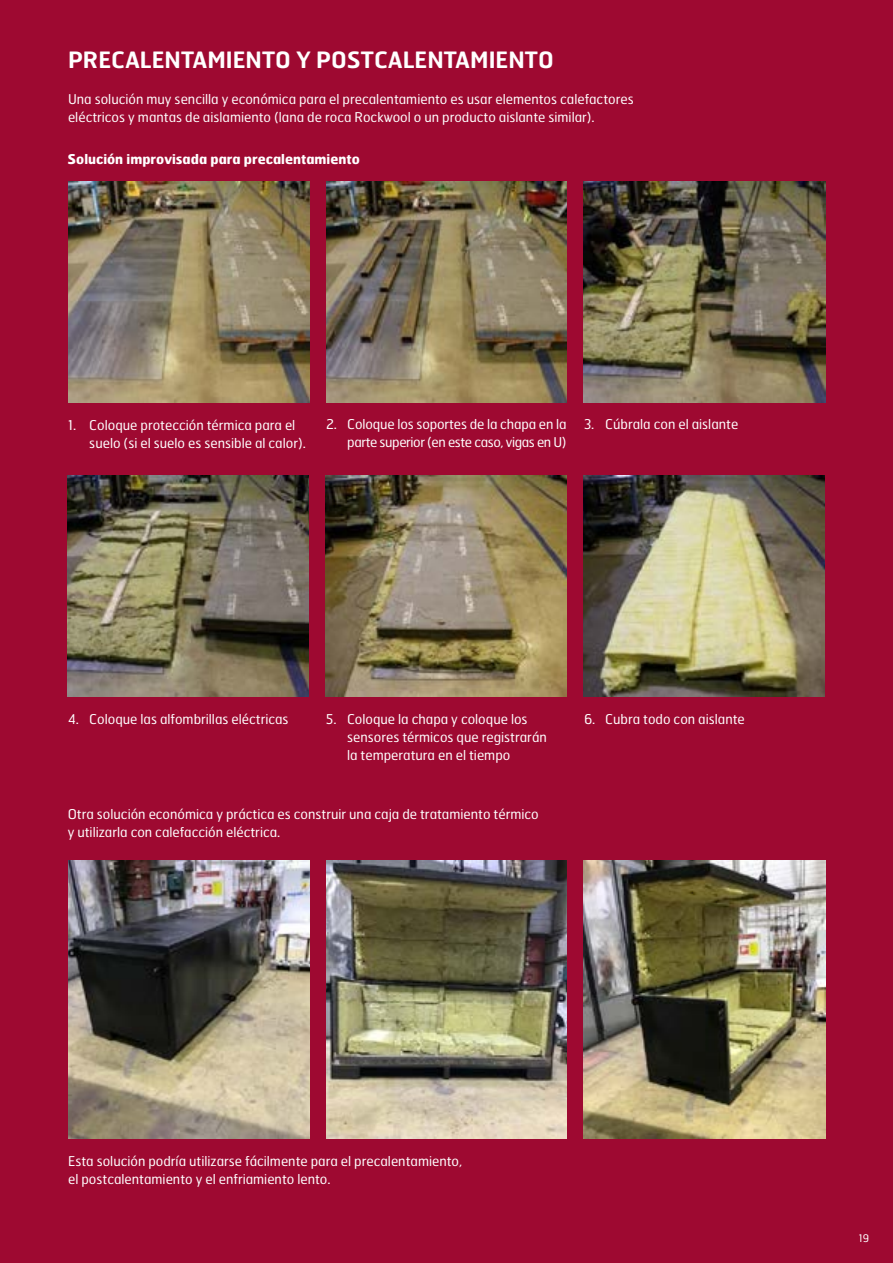
<style>
.page{position:relative;width:893px;height:1263px;background:#9e0931}
.page>*{position:absolute;margin:0;border:0;box-sizing:border-box;transform-origin:0 0}
.t1{font:600 22.5px "Hermes FB";color:#fff}
.t2{font:13.5px/18px "Hermes FB";color:#fff}
.t3{font:13.5px/18px "Hermes FB";letter-spacing:-.02em;color:#fff;text-align:right}
.t4{font:700 13.5px "Hermes FB";color:#fff}
.t5{font:10.5px "Hermes FB";color:#fff}
</style>
<div class="page">
<img style="left:68px;top:181px;width:241px;height:221px">
<img style="left:68px;top:476px;width:241px;height:221px">
<img style="left:68px;top:861px;width:241px;height:277px">
<img style="left:326px;top:181px;width:240px;height:221px">
<img style="left:326px;top:476px;width:240px;height:221px">
<img style="left:326px;top:861px;width:240px;height:277px">
<img style="left:584px;top:181px;width:241px;height:221px">
<img style="left:583px;top:476px;width:242px;height:221px">
<img style="left:584px;top:861px;width:241px;height:277px">
<h1 class="t1" style="left:68px;top:46px;width:487px">PRECALENTAMIENTO Y POSTCALENTAMIENTO</h1>
<p class="t2" style="left:68px;top:90px;width:567px">Una solución muy sencilla y económica para el precalentamiento es usar elementos calefactores eléctricos y mantas de aislamiento (lana de roca Rockwool o un producto aislante similar).</p>
<p class="t4" style="left:68px;top:150px;width:294px">Solución improvisada para precalentamiento</p>
<p class="t2" style="left:89px;top:415px;width:218px;text-indent:-21px">1. Coloque protección térmica para el suelo (si el suelo es sensible al calor).</p>
<p class="t3" style="left:326px;top:415px;width:242px">2. Coloque los soportes de la chapa en la parte superior (en este caso, vigas en U)</p>
<p class="t2" style="left:584px;top:415px;width:156px">3. Cúbrala con el aislante</p>
<p class="t2" style="left:68px;top:710px;width:222px">4. Coloque las alfombrillas eléctricas</p>
<p class="t2" style="left:347px;top:710px;width:201px;text-indent:-21px">5. Coloque la chapa y coloque los sensores térmicos que registrarán la temperatura en el tiempo</p>
<p class="t2" style="left:68px;top:804px;width:473px">Otra solución económica y práctica es construir una caja de tratamiento térmico y utilizarla con calefacción eléctrica.</p>
<p class="t2" style="left:584px;top:710px;width:162px">6. Cubra todo con aislante</p>
<p class="t2" style="left:68px;top:1151px;width:396px">Esta solución podría utilizarse fácilmente para el precalentamiento, el postcalentamiento y el enfriamiento lento.</p>
<p class="t5" style="left:859px;top:1231px;width:12px">19</p>
</div>
